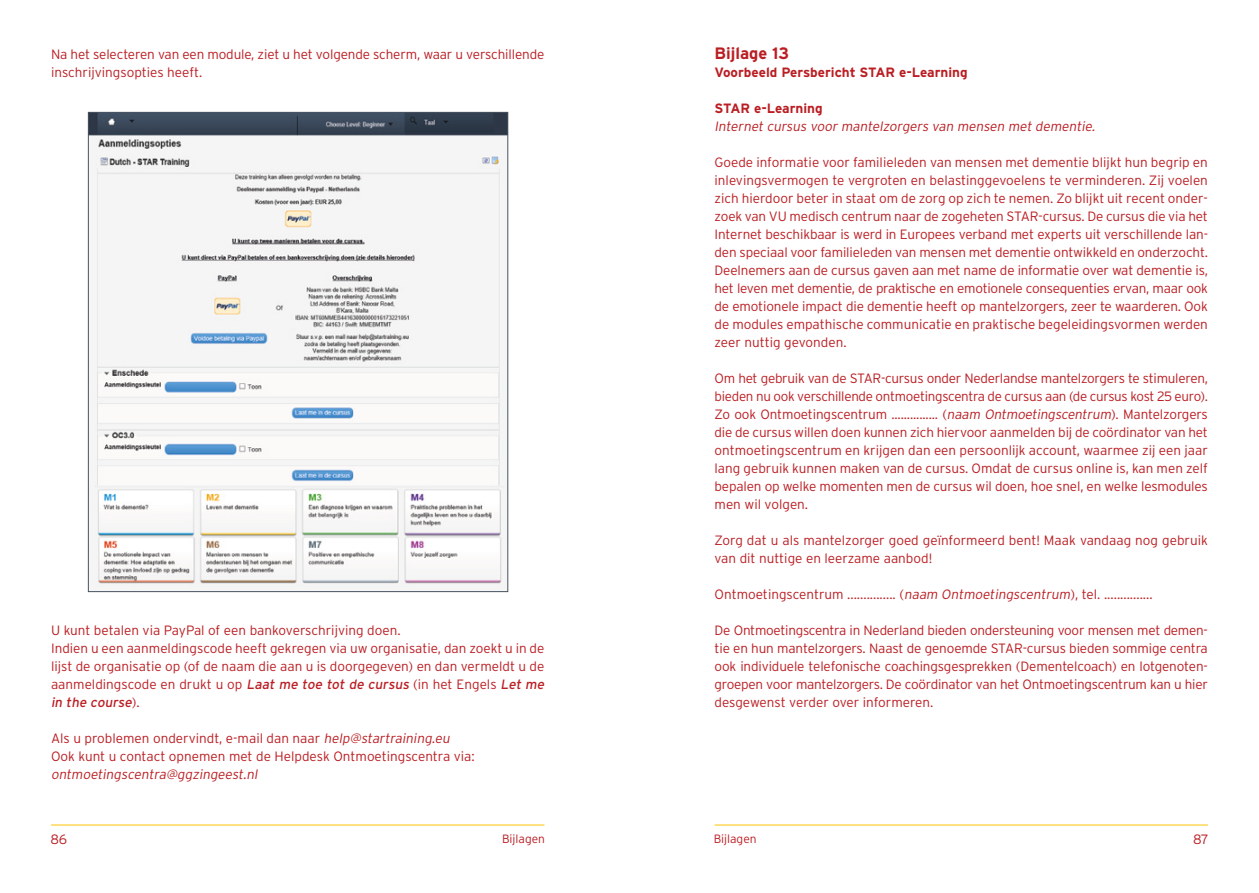
<style>
.page{position:relative;width:1259px;height:893px;background:#fff}
.page>*{position:absolute;margin:0;border:0;box-sizing:border-box;transform-origin:0 0}
.t1{font:700 16.5px "Interstate";color:#ba1e23}
.t2{font:300 13.5px/18px "Interstate";color:#ba1e23}
.t3{font:italic 300 13.5px "Interstate";color:#ba1e23}
.t4{font:700 13.5px "Interstate";color:#ba1e23}
.t5{font:300 12px "Interstate";color:#ba1e23}
.s1{font-weight:400;font-style:italic}
.s2{font-style:italic}
</style>
<div class="page">
<hr style="left:51px;top:825px;width:493px;height:1px;background:#fdc500">
<hr style="left:714px;top:825px;width:494px;height:1px;background:#fdc500">
<img style="left:90px;top:114px;width:416px;height:474px">
<p class="t2" style="left:51px;top:45px;width:495px">Na het selecteren van een module, ziet u het volgende scherm, waar u verschillende inschrijvingsopties heeft.</p>
<p class="t2" style="left:51px;top:621px;width:497px">U kunt betalen via PayPal of een bankoverschrijving doen.<br>Indien u een aanmeldingscode heeft gekregen via uw organisatie, dan zoekt u in de lijst de organisatie op (of de naam die aan u is doorgegeven) en dan vermeldt u de aanmeldingscode en drukt u op <span class="s1">Laat me toe tot de cursus</span> (in het Engels <span class="s1">Let me in the course</span>) .</p>
<p class="t2" style="left:51px;top:729px;width:425px">Als u problemen ondervindt, e-mail dan naar <span class="s2">help@startraining.eu<br></span>Ook kunt u contact opnemen met de Helpdesk Ontmoetingscentra via:</p>
<p class="t3" style="left:51px;top:767px;width:210px">ontmoetingscentra@ggzingeest.nl</p>
<p class="t1" style="left:714px;top:44px;width:76px">Bijlage 13</p>
<p class="t4" style="left:714px;top:65px;width:255px">Voorbeeld Persbericht STAR e-Learning</p>
<p class="t4" style="left:714px;top:101px;width:110px">STAR e-Learning</p>
<p class="t3" style="left:714px;top:119px;width:384px">Internet cursus voor mantelzorgers van mensen met dementie.</p>
<p class="t2" style="left:714px;top:153px;width:495px;text-align:justify">Goede informatie voor familieleden van mensen met dementie blijkt hun begrip en inlevingsvermogen te vergroten en belastinggevoelens te verminderen. Zij voelen zich hierdoor beter in staat om de zorg op zich te nemen. Zo blijkt uit recent onder&shy;zoek van VU medisch centrum naar de zogeheten STAR-cursus. De cursus die via het Internet beschikbaar is werd in Europees verband met experts uit verschillende lan&shy;den speciaal voor familieleden van mensen met dementie ontwikkeld en onderzocht.<br>Deelnemers aan de cursus gaven aan met name de informatie over wat dementie is, het leven met dementie, de praktische en emotionele consequenties ervan, maar ook de emotionele impact die dementie heeft op mantelzorgers, zeer te waarderen. Ook de modules empathische communicatie en praktische begeleidingsvormen werden zeer nuttig gevonden.</p>
<p class="t2" style="left:714px;top:369px;width:495px;text-align:justify">Om het gebruik van de STAR-cursus onder Nederlandse mantelzorgers te stimuleren, bieden nu ook verschillende ontmoetingscentra de cursus aan (de cursus kost 25 euro).<br>Zo ook Ontmoetingscentrum ............... (<span class="s2">naam Ontmoetingscentrum</span>). Mantelzorgers die de cursus willen doen kunnen zich hiervoor aanmelden bij de coördinator van het ontmoetingscentrum en krijgen dan een persoonlijk account, waarmee zij een jaar lang gebruik kunnen maken van de cursus. Omdat de cursus online is, kan men zelf bepalen op welke momenten men de cursus wil doen, hoe snel, en welke lesmodules men wil volgen.</p>
<p class="t2" style="left:714px;top:531px;width:495px">Zorg dat u als mantelzorger goed geïnformeerd bent! Maak vandaag nog gebruik van dit nuttige en leerzame aanbod!</p>
<p class="t2" style="left:714px;top:585px;width:439px">Ontmoetingscentrum ............... (<span class="s2">naam Ontmoetingscentrum</span>), tel. ...............</p>
<p class="t2" style="left:714px;top:621px;width:495px;text-align:justify">De Ontmoetingscentra in Nederland bieden ondersteuning voor mensen met demen&shy;tie en hun mantelzorgers. Naast de genoemde STAR-cursus bieden sommige centra ook individuele telefonische coachingsgesprekken (Dementelcoach) en lotgenoten&shy;groepen voor mantelzorgers. De coördinator van het Ontmoetingscentrum kan u hier desgewenst verder over informeren.</p>
<p class="t2" style="left:50px;top:830px;width:18px">86</p>
<p class="t5" style="left:502px;top:832px;width:44px">Bijlagen</p>
<p class="t5" style="left:713px;top:832px;width:44px">Bijlagen</p>
<p class="t2" style="left:1193px;top:830px;width:17px">87</p>
</div>
